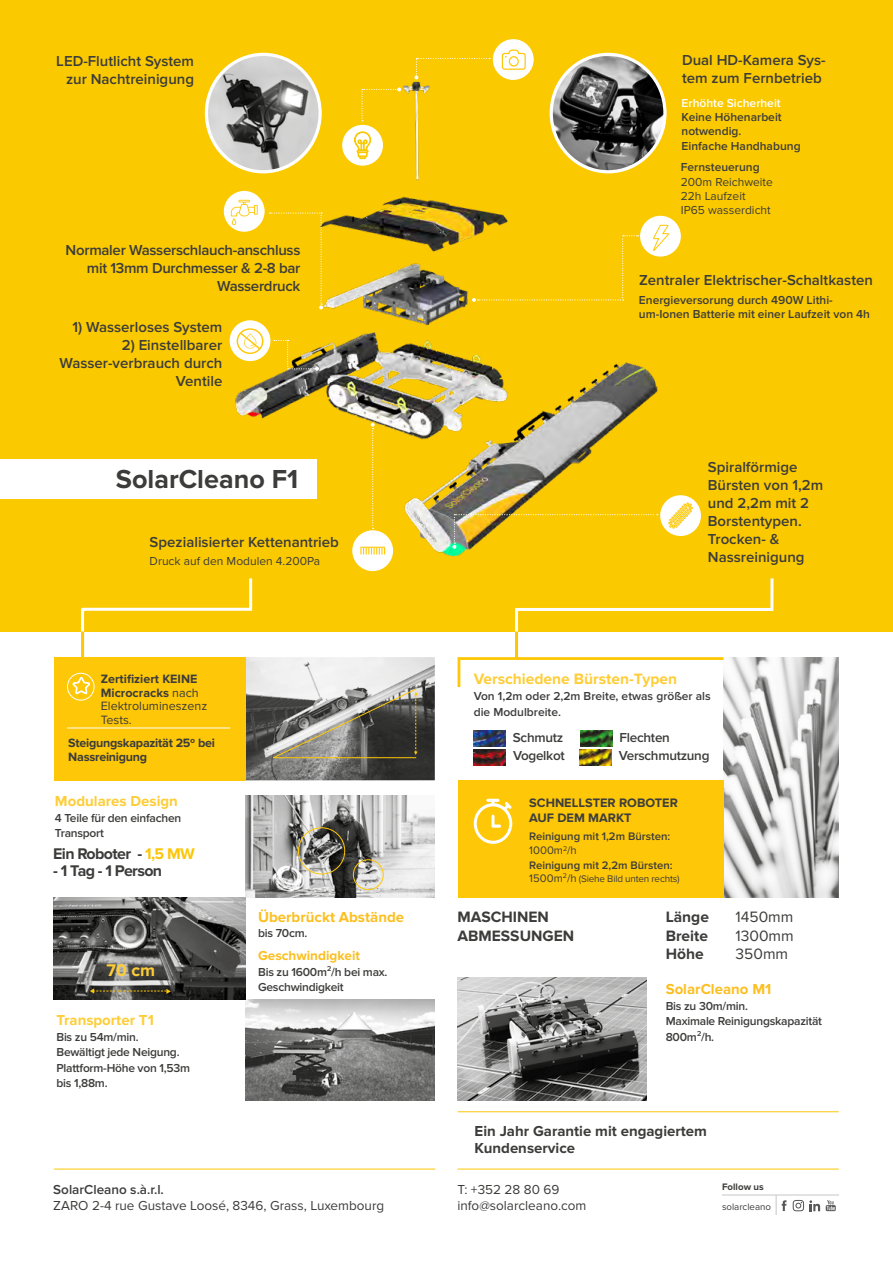
<style>
.page{position:relative;width:893px;height:1263px;background:#fff}
.page>*{position:absolute;margin:0;border:0;box-sizing:border-box;transform-origin:0 0}
.t1{font:700 27px "Proxima Nova";color:#3c3c3b}
.t2{font:700 17.55px "Proxima Nova";color:#fecd37}
.t3{font:700 16.05px "Proxima Nova";letter-spacing:-.04em;color:#3c3c3b}
.t4{font:700 15.6px/18.8px "Proxima Nova";color:#3c3c3b}
.t5{font:700 15.6px "Proxima Nova";color:#fecd37}
.t6{font:15.6px/18.8px "Proxima Nova";color:#3c3c3b;text-align:justify}
.t7{font:600 15px/18px "Proxima Nova";color:#3c3c3b}
.t8{font:600 15px/18px "Proxima Nova";letter-spacing:-.02em;color:#3c3c3b;text-align:right}
.t9{font:700 15px/16.5px "Proxima Nova";color:#3c3c3b}
.t10{font:700 15px "Proxima Nova";color:#fcbf20}
.t11{font:700 15px "Proxima Nova";color:#fecd37}
.t12{font:13.5px/16.2px "Proxima Nova";color:#3c3c3b}
.t13{font:600 13.5px "Proxima Nova";letter-spacing:-.02em;color:#3c3c3b}
.t14{font:600 13.5px "Proxima Nova";color:#3c3c3b}
.t15{font:700 13.5px "Proxima Nova";color:#fcbf20}
.t16{font:700 12.75px/15.3px "Proxima Nova";color:#3d3d3c}
.t17{font:700 12.45px/13.8px "Proxima Nova";color:#3c3c3b}
.t18{font:700 12.45px/13.8px "Proxima Nova";letter-spacing:-.02em;color:#3c3c3b}
.t19{font:600 12px/15.6px "Proxima Nova";letter-spacing:-.02em;color:#3c3c3b}
.t20{font:600 12px/14.4px "Proxima Nova";color:#3c3c3b}
.t21{font:12px/14.4px "Proxima Nova";color:#3d3d3c}
.t22{font:12px "Proxima Nova";color:#3c3c3b}
.t23{font:600 12px "Proxima Nova";color:#fff}
.t24{font:600 12px "Proxima Nova";color:#3d3d3c}
.t25{font:600 11.4px/13.6px "Proxima Nova";color:#3d3d3c}
.t26{font:9.9px "Proxima Nova";letter-spacing:-.02em;color:#3d3d3c}
.t27{font:9.75px "Proxima Nova";color:#3c3c3b}
.t28{font:700 9.75px "Proxima Nova";color:#3c3c3b}
.s1{font-weight:400}
.s2{color:#fdc608}
.s3{font-size:11.4px}
</style>
<div class="page">
<div style="left:0;top:0;width:893px;height:631px;background:#fbc900"></div>
<svg style="left:82px;top:578px;width:171px;height:36px"></svg>
<svg style="left:515px;top:578px;width:259px;height:34px"></svg>
<div style="left:224px;top:191px;width:41px;height:41px;background:#fff;border-radius:50%"></div>
<div style="left:493px;top:39px;width:41px;height:41px;background:#fff;border-radius:50%"></div>
<div style="left:640px;top:216px;width:41px;height:41px;background:#fff;border-radius:50%"></div>
<svg style="left:502px;top:50px;width:24px;height:20px"></svg>
<svg style="left:667px;top:224px;width:2px;height:13px"></svg>
<div style="left:660px;top:495px;width:41px;height:41px;background:#fff;border-radius:50%"></div>
<svg style="left:668px;top:502px;width:25px;height:27px"></svg>
<div style="left:352px;top:530px;width:41px;height:41px;background:#fff;border-radius:50%"></div>
<svg style="left:415px;top:58px;width:75px;height:18px"></svg>
<div style="left:0;top:460px;width:316px;height:39px;background:#fff"></div>
<img style="left:229px;top:194px;width:438px;height:370px">
<img style="left:401px;top:76px;width:29px;height:105px">
<div style="left:230px;top:320px;width:40px;height:41px;background:#fff;border-radius:50%"></div>
<svg style="left:237px;top:328px;width:26px;height:26px"></svg>
<svg style="left:269px;top:212px;width:54px;height:97px"></svg>
<svg style="left:371px;top:423px;width:4px;height:106px"></svg>
<svg style="left:274px;top:340px;width:45px;height:31px"></svg>
<img style="left:452px;top:514px;width:206px;height:35px">
<img style="left:206px;top:54px;width:114px;height:118px">
<div style="left:205px;top:53px;width:117px;height:120px;border:3px solid #fff;border-radius:50%"></div>
<img style="left:551px;top:54px;width:114px;height:118px">
<div style="left:550px;top:53px;width:117px;height:120px;border:3px solid #fff;border-radius:50%"></div>
<div style="left:342px;top:125px;width:41px;height:41px;background:#fff;border-radius:50%"></div>
<img style="left:245px;top:999px;width:190px;height:102px">
<img style="left:457px;top:977px;width:190px;height:124px">
<hr style="left:81px;top:631px;width:3px;height:26px;background:#fdc608">
<hr style="left:81px;top:608px;width:3px;height:23px;background:#fff">
<img style="left:245px;top:657px;width:190px;height:123px">
<div style="left:54px;top:657px;width:191px;height:123px;background:#fec707"></div>
<div style="left:67px;top:673px;width:27px;height:27px;border:1px solid #fff;border-radius:50%"></div>
<svg style="left:72px;top:677px;width:18px;height:24px"></svg>
<hr style="left:67px;top:728px;width:163px;height:1px;background:#fff">
<img style="left:245px;top:796px;width:190px;height:101px">
<div style="left:298px;top:827px;width:47px;height:47px;border:1px solid #fec707;border-radius:50%"></div>
<div style="left:353px;top:859px;width:31px;height:31px;border:1px solid #fec707;border-radius:50%"></div>
<img style="left:54px;top:897px;width:191px;height:102px">
<svg style="left:90px;top:988px;width:81px;height:6px"></svg>
<img style="left:723px;top:657px;width:116px;height:240px">
<svg style="left:457px;top:656px;width:269px;height:34px"></svg>
<img style="left:474px;top:750px;width:32px;height:16px">
<img style="left:474px;top:731px;width:32px;height:16px">
<img style="left:580px;top:731px;width:32px;height:16px">
<img style="left:580px;top:750px;width:32px;height:16px">
<hr style="left:515px;top:631px;width:3px;height:28px;background:#fdc608">
<hr style="left:515px;top:609px;width:3px;height:22px;background:#fff">
<div style="left:458px;top:780px;width:265px;height:117px;background:#fec707"></div>
<svg style="left:474px;top:799px;width:38px;height:45px"></svg>
<hr style="left:54px;top:1169px;width:381px;height:1px;background:#fdc608">
<svg style="left:361px;top:87px;width:40px;height:34px"></svg>
<svg style="left:472px;top:235px;width:167px;height:67px"></svg>
<hr style="left:458px;top:1169px;width:381px;height:1px;background:#fdc608">
<svg style="left:793px;top:1200px;width:27px;height:11px"></svg>
<svg style="left:826px;top:1200px;width:10px;height:11px"></svg>
<hr style="left:722px;top:1195px;width:117px;height:1px;background:#c6c6c6">
<svg style="left:776px;top:1195px;width:10px;height:20px"></svg>
<hr style="left:458px;top:1111px;width:381px;height:1px;background:#fdc608">
<svg style="left:272px;top:688px;width:146px;height:71px;background:#82807a"></svg>
<svg style="left:354px;top:132px;width:17px;height:27px"></svg>
<p class="t7" style="left:56px;top:52px;width:139px;text-align:right">LED-Flutlicht System zur Nachtreinigung</p>
<p class="t8" style="left:66px;top:242px;width:236px">Normaler Wasserschlauch-anschluss mit 13mm Durchmesser &amp; 2-8 bar<br>Wasserdruck</p>
<p class="t7" style="left:72px;top:318px;width:151px">1) Wasserloses System</p>
<p class="t7" style="left:59px;top:336px;width:165px;text-align:right">2) Einstellbarer<br>Wasser-verbrauch durch<br>Ventile</p>
<h1 class="t1" style="left:116px;top:463px;width:184px">SolarCleano F1</h1>
<p class="t7" style="left:150px;top:533px;width:191px">Spezialisierter Kettenantrieb</p>
<p class="t22" style="left:150px;top:554px;width:172px">Druck auf den Modulen 4.200Pa</p>
<p class="t17" style="left:101px;top:672px;width:108px">Zertifiziert KEINE<br>Microcracks <span class="s1">nach<br>Elektrolumineszenz<br>Tests.</span></p>
<p class="t18" style="left:68px;top:736px;width:148px">Steigungskapazität 25º bei<br>Nassreinigung</p>
<p class="t11" style="left:55px;top:792px;width:125px">Modulares Design</p>
<p class="t19" style="left:55px;top:810px;width:128px">4 Teile für den einfachen<br>Transport</p>
<p class="t3" style="left:53px;top:844px;width:143px">Ein Roboter - <span class="s2">1,5 MW</span></p>
<p class="t3" style="left:53px;top:862px;width:110px">- 1 Tag - 1 Person</p>
<p class="t2" style="left:107px;top:960px;width:50px">70 cm</p>
<p class="t11" style="left:56px;top:1011px;width:99px">Transporter T1</p>
<p class="t19" style="left:56px;top:1029px;width:135px">Bis zu 54m/min.<br>Bewältigt jede Neigung.<br>Plattform-Höhe von 1,53m bis 1,88m.</p>
<p class="t10" style="left:258px;top:908px;width:147px">Überbrückt Abstände</p>
<p class="t19" style="left:258px;top:926px;width:51px">bis 70cm.</p>
<p class="t15" style="left:258px;top:948px;width:103px">Geschwindigkeit</p>
<p class="t19" style="left:258px;top:964px;width:131px">Bis zu 1600m²/h bei max.<br>Geschwindigkeit</p>
<p class="t14" style="left:53px;top:1181px;width:112px">SolarCleano s.à.r.l.</p>
<p class="t12" style="left:53px;top:1197px;width:332px">ZARO 2-4 rue Gustave Loosé, 8346, Grass, Luxembourg</p>
<p class="t7" style="left:682px;top:51px;width:145px">Dual HD-Kamera Sys&shy;tem zum Fernbetrieb</p>
<p class="t23" style="left:682px;top:96px;width:101px">Erhöhte Sicherheit</p>
<p class="t20" style="left:682px;top:110px;width:120px">Keine Höhenarbeit notwendig.<br>Einfache Handhabung</p>
<p class="t24" style="left:681px;top:160px;width:80px">Fernsteuerung</p>
<p class="t21" style="left:681px;top:175px;width:94px">200m Reichweite<br>22h Laufzeit<br>IP65 wasserdicht</p>
<p class="t7" style="left:639px;top:271px;width:235px">Zentraler Elektrischer-Schaltkasten</p>
<p class="t20" style="left:639px;top:293px;width:233px">Energieversorung durch 490W Lithi&shy;um-Ionen Batterie mit einer Laufzeit von 4h</p>
<p class="t7" style="left:708px;top:458px;width:117px">Spiralförmige<br>Bürsten von 1,2m und 2,2m mit 2<br>Borstentypen.<br>Trocken- &amp;<br>Nassreinigung</p>
<p class="t5" style="left:474px;top:670px;width:205px">Verschiedene Bürsten-Typen</p>
<p class="t20" style="left:474px;top:688px;width:239px;line-height:15.6px">Von 1,2m oder 2,2m Breite, etwas größer als die Modulbreite.</p>
<p class="t13" style="left:513px;top:729px;width:52px">Schmutz</p>
<p class="t13" style="left:620px;top:729px;width:52px">Flechten</p>
<p class="t13" style="left:513px;top:748px;width:53px">Vogelkot</p>
<p class="t13" style="left:619px;top:748px;width:92px">Verschmutzung</p>
<p class="t16" style="left:529px;top:795px;width:150px">SCHNELLSTER ROBOTER<br>AUF DEM MARKT</p>
<p class="t25" style="left:529px;top:830px;width:142px">Reinigung mit 1,2m Bürsten:<br><span class="s1">1000m</span><sup>2</sup><span class="s1">/h</span></p>
<p class="t25" style="left:529px;top:858px;width:145px">Reinigung mit 2,2m Bürsten:</p>
<p class="t26" style="left:529px;top:873px;width:152px"><span class="s3">1500m</span><sup>2</sup><span class="s3">/h</span> (Siehe Bild unten rechts)</p>
<p class="t4" style="left:458px;top:908px;width:118px">MASCHINEN<br>ABMESSUNGEN</p>
<p class="t4" style="left:666px;top:908px;width:45px;text-align:justify">Länge Breite Höhe</p>
<p class="t6" style="left:736px;top:908px;width:60px">1450mm 1300mm 350mm</p>
<p class="t10" style="left:666px;top:980px;width:107px">SolarCleano M1</p>
<p class="t19" style="left:666px;top:998px;width:158px">Bis zu 30m/min.<br>Maximale Reinigungskapazität<br>800m²/h.</p>
<p class="t9" style="left:475px;top:1123px;width:234px">Ein Jahr Garantie mit engagiertem<br>Kundenservice</p>
<p class="t12" style="left:457px;top:1181px;width:131px">T: +352 28 80 69 info@solarcleano.com</p>
<p class="t28" style="left:722px;top:1181px;width:43px">Follow us</p>
<p class="t27" style="left:722px;top:1201px;width:51px">solarcleano</p>
</div>
